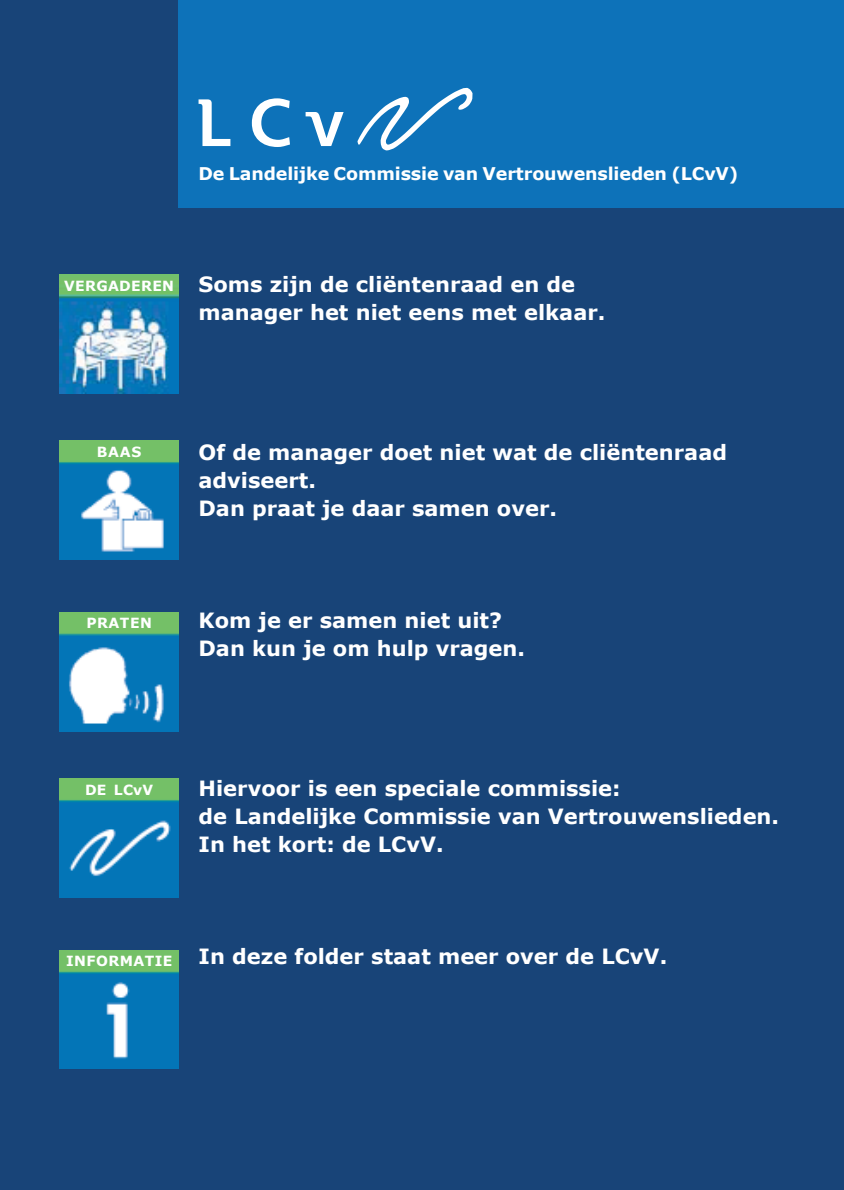
<style>
.page{position:relative;width:844px;height:1190px;background:#fff}
.page>*{position:absolute;margin:0;border:0;box-sizing:border-box;transform-origin:0 0}
.t1{font:700 21px/28px "Verdana";color:#fff}
.t2{font:700 17.5px "Verdana";letter-spacing:-.005em;color:#fff}
.t3{font:700 14px "Verdana";letter-spacing:.03em;color:#fff}
</style>
<div class="page">
<div style="left:0;top:0;width:843px;height:1190px;background:#184478"></div>
<div style="left:179px;top:0;width:664px;height:208px;background:#0d72b9"></div>
<svg style="left:198px;top:99px;width:32px;height:47px"></svg>
<svg style="left:252px;top:98px;width:38px;height:49px"></svg>
<svg style="left:305px;top:112px;width:38px;height:34px"></svg>
<svg style="left:357px;top:88px;width:115px;height:62px"></svg>
<img style="left:60px;top:275px;width:119px;height:119px">
<img style="left:60px;top:441px;width:119px;height:119px">
<img style="left:60px;top:778px;width:119px;height:119px">
<img style="left:60px;top:950px;width:119px;height:119px">
<img style="left:60px;top:612px;width:119px;height:120px">
<p class="t2" style="left:198px;top:163px;width:541px">De Landelijke Commissie van Vertrouwenslieden (LCvV)</p>
<p class="t3" style="left:64px;top:277px;width:111px">VERGADEREN</p>
<p class="t1" style="left:198px;top:270px;width:408px">Soms zijn de cliëntenraad en de manager het niet eens met elkaar.</p>
<p class="t3" style="left:97px;top:443px;width:46px">BAAS</p>
<p class="t3" style="left:86px;top:614px;width:67px">PRATEN</p>
<p class="t1" style="left:198px;top:438px;width:530px">Of de manager doet niet wat de cliëntenraad adviseert.<br>Dan praat je daar samen over.</p>
<p class="t1" style="left:198px;top:606px;width:328px">Kom je er samen niet uit?<br>Dan kun je om hulp vragen.</p>
<p class="t3" style="left:85px;top:780px;width:70px">DE LCvV</p>
<p class="t1" style="left:198px;top:774px;width:582px">Hiervoor is een speciale commissie:<br>de Landelijke Commissie van Vertrouwenslieden.<br>In het kort: de LCvV.</p>
<p class="t3" style="left:66px;top:952px;width:108px">INFORMATIE</p>
<p class="t1" style="left:198px;top:942px;width:470px">In deze folder staat meer over de LCvV.</p>
</div>
